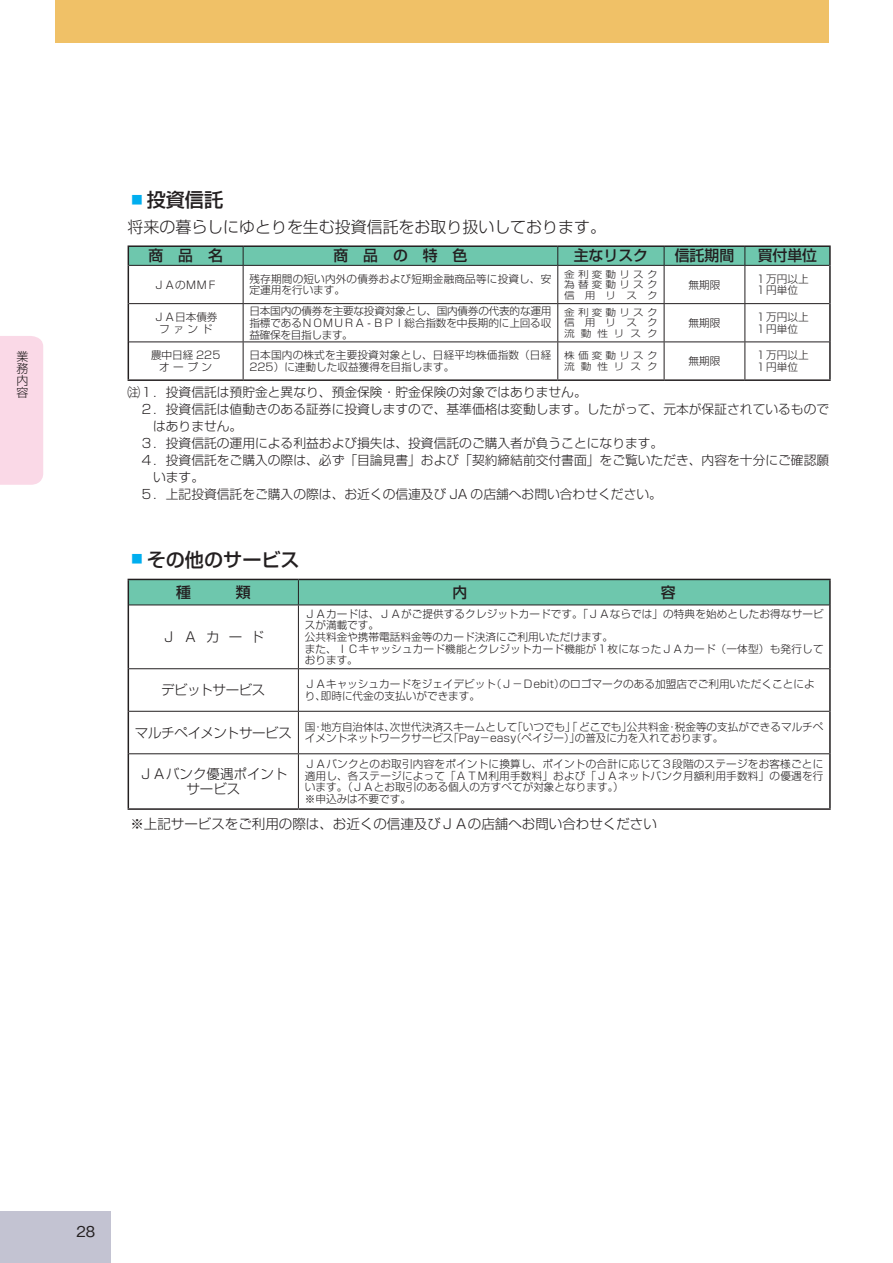
<style>
.page{position:relative;width:893px;height:1263px;background:#fff}
.page>*{position:absolute;margin:0;border:0;box-sizing:border-box;transform-origin:0 0}
.t1{font:500 19.2px "Shin Go Pro";color:#231f20}
.t2{font:300 15.9px "Shin Go Pro";color:#231f20}
.t3{font:500 14.85px "Shin Go Pro";color:#231f20}
.t4{font:500 14.85px "Gothic BBB Pro";color:#231f20}
.t5{font:300 13.5px/14.4px "Shin Go Pro";color:#231f20;text-align:center}
.t6{font:300 13.5px "Shin Go Pro";letter-spacing:-.025em;color:#231f20}
.t7{font:300 13.5px "Shin Go Pro";letter-spacing:-.035em;color:#231f20}
.t8{font:300 12.75px "Shin Go Pro";color:#231f20}
.t9{font:300 12px/12px "Shin Go Pro";color:#231f20;text-align:justify}
.t10{font:300 10.65px/11.7px "Shin Go Pro";color:#231f20}
.t11{font:300 9.6px/10.6px "Shin Go Pro";letter-spacing:.3em;color:#231f20;text-align:justify;scale:1.11 1}
.s1{color:#00aeef}
</style>
<div class="page">
<div style="left:55px;top:0;width:774px;height:43px;background:#f0c167"></div>
<div style="left:0;top:1212px;width:111px;height:51px;background:#c3c3d2"></div>
<div style="left:0;top:336px;width:43px;height:149px;background:#fad9e7"></div>
<hr style="left:129px;top:265px;width:114px;height:1px;background:#231f20">
<hr style="left:243px;top:265px;width:315px;height:1px;background:#231f20">
<hr style="left:243px;top:266px;width:1px;height:37px;background:#231f20">
<hr style="left:558px;top:265px;width:106px;height:1px;background:#231f20">
<hr style="left:557px;top:266px;width:1px;height:37px;background:#231f20">
<hr style="left:664px;top:265px;width:81px;height:1px;background:#231f20">
<hr style="left:664px;top:266px;width:1px;height:37px;background:#231f20">
<hr style="left:745px;top:265px;width:84px;height:1px;background:#231f20">
<hr style="left:744px;top:266px;width:1px;height:37px;background:#231f20">
<hr style="left:129px;top:303px;width:114px;height:1px;background:#231f20">
<hr style="left:243px;top:303px;width:315px;height:1px;background:#231f20">
<hr style="left:243px;top:304px;width:1px;height:37px;background:#231f20">
<hr style="left:558px;top:303px;width:106px;height:1px;background:#231f20">
<hr style="left:557px;top:304px;width:1px;height:37px;background:#231f20">
<hr style="left:664px;top:303px;width:81px;height:1px;background:#231f20">
<hr style="left:664px;top:304px;width:1px;height:37px;background:#231f20">
<hr style="left:745px;top:303px;width:84px;height:1px;background:#231f20">
<hr style="left:744px;top:304px;width:1px;height:37px;background:#231f20">
<hr style="left:129px;top:341px;width:114px;height:1px;background:#231f20">
<hr style="left:243px;top:341px;width:315px;height:1px;background:#231f20">
<hr style="left:243px;top:342px;width:1px;height:37px;background:#231f20">
<hr style="left:558px;top:341px;width:106px;height:1px;background:#231f20">
<hr style="left:557px;top:342px;width:1px;height:37px;background:#231f20">
<hr style="left:664px;top:341px;width:81px;height:1px;background:#231f20">
<hr style="left:664px;top:342px;width:1px;height:37px;background:#231f20">
<hr style="left:745px;top:341px;width:84px;height:1px;background:#231f20">
<hr style="left:744px;top:342px;width:1px;height:37px;background:#231f20">
<hr style="left:128px;top:245px;width:115px;height:2px;background:#231f20">
<hr style="left:243px;top:245px;width:315px;height:2px;background:#231f20">
<hr style="left:558px;top:245px;width:106px;height:2px;background:#231f20">
<hr style="left:664px;top:245px;width:81px;height:2px;background:#231f20">
<hr style="left:745px;top:245px;width:86px;height:2px;background:#231f20">
<svg style="left:128px;top:246px;width:703px;height:19px;background:#68bba3"></svg>
<hr style="left:128px;top:265px;width:1px;height:39px;background:#231f20">
<hr style="left:829px;top:265px;width:2px;height:39px;background:#231f20">
<hr style="left:128px;top:304px;width:1px;height:38px;background:#231f20">
<hr style="left:829px;top:304px;width:2px;height:38px;background:#231f20">
<hr style="left:128px;top:342px;width:1px;height:37px;background:#231f20">
<hr style="left:829px;top:342px;width:2px;height:37px;background:#231f20">
<hr style="left:128px;top:379px;width:115px;height:2px;background:#231f20">
<hr style="left:243px;top:379px;width:315px;height:2px;background:#231f20">
<hr style="left:558px;top:379px;width:106px;height:2px;background:#231f20">
<hr style="left:664px;top:379px;width:81px;height:2px;background:#231f20">
<hr style="left:745px;top:379px;width:86px;height:2px;background:#231f20">
<hr style="left:129px;top:605px;width:169px;height:1px;background:#231f20">
<hr style="left:298px;top:605px;width:531px;height:1px;background:#231f20">
<hr style="left:298px;top:605px;width:1px;height:63px;background:#231f20">
<hr style="left:298px;top:669px;width:1px;height:42px;background:#231f20">
<hr style="left:129px;top:711px;width:169px;height:1px;background:#231f20">
<hr style="left:298px;top:711px;width:531px;height:1px;background:#231f20">
<hr style="left:298px;top:712px;width:1px;height:41px;background:#231f20">
<hr style="left:298px;top:754px;width:1px;height:54px;background:#231f20">
<svg style="left:128px;top:579px;width:701px;height:26px;background:#6abfa7"></svg>
<hr style="left:298px;top:579px;width:533px;height:1px;background:#231f20">
<hr style="left:829px;top:580px;width:2px;height:25px;background:#231f20">
<hr style="left:128px;top:605px;width:1px;height:64px;background:#231f20">
<hr style="left:829px;top:605px;width:2px;height:64px;background:#231f20">
<hr style="left:128px;top:669px;width:1px;height:42px;background:#231f20">
<hr style="left:829px;top:669px;width:2px;height:42px;background:#231f20">
<hr style="left:128px;top:711px;width:1px;height:43px;background:#231f20">
<hr style="left:829px;top:711px;width:2px;height:43px;background:#231f20">
<hr style="left:128px;top:754px;width:1px;height:54px;background:#231f20">
<hr style="left:829px;top:754px;width:2px;height:54px;background:#231f20">
<hr style="left:128px;top:808px;width:170px;height:2px;background:#231f20">
<hr style="left:298px;top:808px;width:533px;height:2px;background:#231f20">
<hr style="left:129px;top:668px;width:169px;height:1px;background:#231f20">
<hr style="left:298px;top:668px;width:531px;height:1px;background:#231f20">
<hr style="left:129px;top:753px;width:169px;height:1px;background:#231f20">
<hr style="left:298px;top:753px;width:531px;height:1px;background:#231f20">
<p class="t9" style="left:16px;top:349px;width:13px">業務内容</p>
<h1 class="t1" style="left:128px;top:184px;width:97px"><span class="s1">▪</span>投資信託</h1>
<h2 class="t2" style="left:128px;top:214px;width:480px">将来の暮らしにゆとりを生む投資信託をお取り扱いしております。</h2>
<h3 class="t3" style="left:149px;top:244px;width:76px">商　品　名</h3>
<h3 class="t3" style="left:333px;top:244px;width:135px">商　品　の　特　色</h3>
<h3 class="t3" style="left:574px;top:244px;width:76px">主なリスク</h3>
<h3 class="t3" style="left:675px;top:244px;width:61px">信託期間</h3>
<h3 class="t3" style="left:758px;top:244px;width:61px">買付単位</h3>
<p class="t10" style="left:154px;top:277px;width:65px">ＪＡのＭＭＦ</p>
<p class="t10" style="left:249px;top:271px;width:303px">残存期間の短い内外の債券および短期金融商品等に投資し、安定運用を行います。</p>
<p class="t11" style="left:564px;top:267px;width:86px">金利変動リスク為替変動リスク信用リスク</p>
<p class="t10" style="left:689px;top:277px;width:33px">無期限</p>
<p class="t10" style="left:755px;top:271px;width:55px">１万円以上<br>１円単位</p>
<p class="t10" style="left:154px;top:310px;width:65px;text-align:center">ＪＡ日本債券フ ァ ン ド</p>
<p class="t10" style="left:249px;top:304px;width:303px;text-align:justify">日本国内の債券を主要な投資対象とし、国内債券の代表的な運用指標であるＮＯＭＵＲＡ - ＢＰＩ総合指数を中長期的に上回る収益確保を目指します。</p>
<p class="t11" style="left:564px;top:306px;width:86px">金利変動リスク信 用 リ ス ク流動性リスク</p>
<p class="t10" style="left:689px;top:316px;width:33px">無期限</p>
<p class="t10" style="left:755px;top:310px;width:55px">１万円以上<br>１円単位</p>
<p class="t10" style="left:151px;top:348px;width:71px;text-align:center">農中日経 225オ ー プ ン</p>
<p class="t10" style="left:249px;top:348px;width:303px">日本国内の株式を主要投資対象とし、日経平均株価指数（日経<br>225）に連動した収益獲得を目指します。</p>
<p class="t11" style="left:564px;top:349px;width:86px">株価変動リスク流動性リスク</p>
<p class="t10" style="left:689px;top:354px;width:33px">無期限</p>
<p class="t10" style="left:755px;top:348px;width:55px">１万円以上<br>１円単位</p>
<p class="t8" style="left:128px;top:381px;width:461px">注１．投資信託は預貯金と異なり、預金保険・貯金保険の対象ではありません。</p>
<p class="t8" style="left:128px;top:398px;width:703px">　２．投資信託は値動きのある証券に投資しますので、基準価格は変動します。したがって、元本が保証されているもので</p>
<p class="t8" style="left:153px;top:415px;width:91px">はありません。</p>
<p class="t8" style="left:128px;top:432px;width:537px">　３．投資信託の運用による利益および損失は、投資信託のご購入者が負うことになります。</p>
<p class="t8" style="left:128px;top:449px;width:703px">　４．投資信託をご購入の際は、必ず「目論見書」および「契約締結前交付書面」をご覧いただき、内容を十分にご確認願</p>
<p class="t8" style="left:153px;top:466px;width:53px">います。</p>
<p class="t8" style="left:128px;top:483px;width:536px">　５．上記投資信託をご購入の際は、お近くの信連及び JA の店舗へお問い合わせください。</p>
<h1 class="t1" style="left:128px;top:544px;width:174px"><span class="s1">▪</span>その他のサービス</h1>
<p class="t5" style="left:162px;top:628px;width:104px">ＪＡカード</p>
<p class="t10" style="left:305px;top:606px;width:520px">ＪＡカードは、ＪＡがご提供するクレジットカードです。「ＪＡならでは」の特典を始めとしたお得なサービスが満載です。<br>公共料金や携帯電話料金等のカード決済にご利用いただけます。<br>また、ＩＣキャッシュカード機能とクレジットカード機能が１枚になったＪＡカード（一体型）も発行しております。</p>
<p class="t7" style="left:161px;top:679px;width:106px">デビットサービス</p>
<p class="t10" style="left:305px;top:677px;width:511px">ＪＡキャッシュカードをジェイデビット（Ｊ－Ｄebit）のロゴマークのある加盟店でご利用いただくことにより、即時に代金の支払いができます。</p>
<p class="t6" style="left:135px;top:721px;width:159px">マルチペイメントサービス</p>
<p class="t10" style="left:305px;top:719px;width:520px">国・地方自治体は、次世代決済スキームとして「いつでも」「どこでも」公共料金・税金等の支払ができるマルチペイメントネットワークサービス「Pay－easy（ペイジー）」の普及に力を入れております。</p>
<p class="t5" style="left:139px;top:765px;width:150px">ＪＡバンク優遇ポイントサービス</p>
<p class="t10" style="left:305px;top:757px;width:520px">ＪＡバンクとのお取引内容をポイントに換算し、ポイントの合計に応じて３段階のステージをお客様ごとに適用し、各ステージによって「ＡＴＭ利用手数料」および「ＪＡネットバンク月額利用手数料」の優遇を行います。（ＪＡとお取引のある個人の方すべてが対象となります。）<br>※申込みは不要です。</p>
<p class="t5" style="left:130px;top:815px;width:528px">※上記サービスをご利用の際は、お近くの信連及びＪＡの店舗へお問い合わせください</p>
<h3 class="t4" style="left:77px;top:1220px;width:20px">28</h3>
</div>
